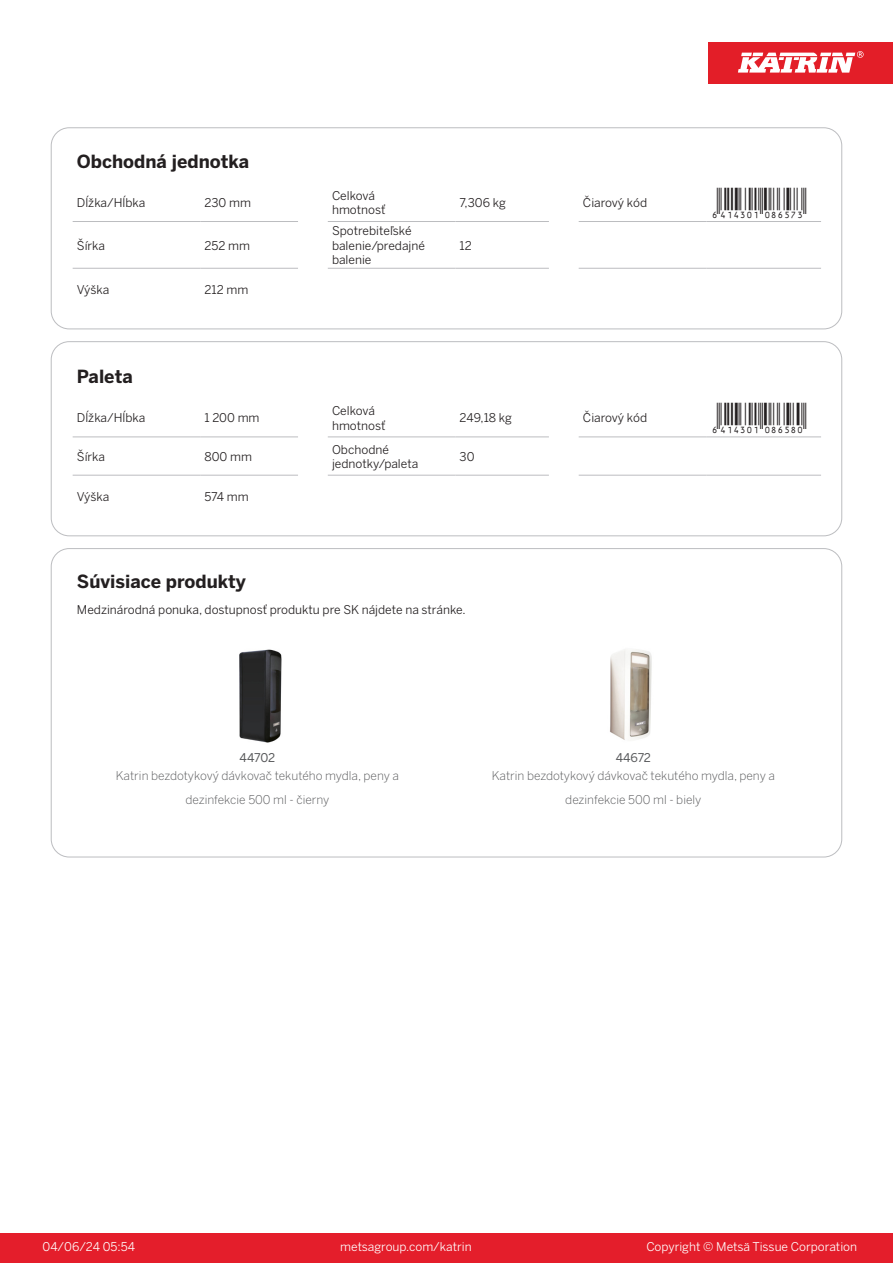
<style>
.page{position:relative;width:893px;height:1263px;background:#fff}
.page>*{position:absolute;margin:0;border:0;box-sizing:border-box;transform-origin:0 0}
.T_EAN{font:30px "Viisas EAN Matala";color:#231f20}
.T_TableHeader{font:700 18px "Benton Sans";color:#231f20}
.T_TableBody{font:12px/14.4px "Benton Sans";color:#231f20}
.T_RelatedName{font:300 12px/24px "Benton Sans";color:#57585a;text-align:center}
.t1{font:12px "Benton Sans";color:#fff}
.T_RelatedCode{font:12px "Benton Sans";letter-spacing:-.015em;color:#57585a}
</style>
<div class="page">
<div style="left:0;top:1233px;width:893px;height:30px;background:#e41e2b"></div>
<div style="left:708px;top:43px;width:185px;height:41px;background:#e31e28"></div>
<svg style="left:738px;top:51px;width:126px;height:22px"></svg>
<hr style="left:73px;top:221px;width:127px;height:1px;background:#bcbdc0">
<hr style="left:200px;top:221px;width:98px;height:1px;background:#bcbdc0">
<hr style="left:328px;top:221px;width:127px;height:1px;background:#bcbdc0">
<hr style="left:455px;top:221px;width:94px;height:1px;background:#bcbdc0">
<hr style="left:579px;top:221px;width:127px;height:1px;background:#bcbdc0">
<hr style="left:706px;top:221px;width:115px;height:1px;background:#bcbdc0">
<hr style="left:73px;top:268px;width:127px;height:1px;background:#bcbdc0">
<hr style="left:200px;top:268px;width:98px;height:1px;background:#bcbdc0">
<hr style="left:328px;top:268px;width:127px;height:1px;background:#bcbdc0">
<hr style="left:455px;top:268px;width:94px;height:1px;background:#bcbdc0">
<hr style="left:579px;top:268px;width:127px;height:1px;background:#bcbdc0">
<hr style="left:706px;top:268px;width:115px;height:1px;background:#bcbdc0">
<div style="left:51px;top:128px;width:791px;height:201px;border:1px solid #bcbdc0;border-radius:18px"></div>
<hr style="left:73px;top:437px;width:127px;height:1px;background:#bcbdc0">
<hr style="left:200px;top:437px;width:98px;height:1px;background:#bcbdc0">
<hr style="left:328px;top:437px;width:127px;height:1px;background:#bcbdc0">
<hr style="left:455px;top:437px;width:94px;height:1px;background:#bcbdc0">
<hr style="left:579px;top:437px;width:127px;height:1px;background:#bcbdc0">
<hr style="left:706px;top:437px;width:115px;height:1px;background:#bcbdc0">
<hr style="left:73px;top:475px;width:127px;height:1px;background:#bcbdc0">
<hr style="left:200px;top:475px;width:98px;height:1px;background:#bcbdc0">
<hr style="left:328px;top:475px;width:127px;height:1px;background:#bcbdc0">
<hr style="left:455px;top:475px;width:94px;height:1px;background:#bcbdc0">
<hr style="left:579px;top:475px;width:127px;height:1px;background:#bcbdc0">
<hr style="left:706px;top:475px;width:115px;height:1px;background:#bcbdc0">
<div style="left:51px;top:341px;width:791px;height:195px;border:1px solid #bcbdc0;border-radius:18px"></div>
<img style="left:239px;top:649px;width:43px;height:94px">
<img style="left:610px;top:649px;width:42px;height:91px">
<p class="T_TableHeader" style="left:77px;top:150px;width:174px">Obchodná jednotka</p>
<p class="T_TableBody" style="left:77px;top:196px;width:70px">Dĺžka/Hĺbka</p>
<p class="T_TableBody" style="left:204px;top:196px;width:48px">230 mm</p>
<p class="T_TableBody" style="left:77px;top:238px;width:30px">Šírka</p>
<p class="T_TableBody" style="left:204px;top:238px;width:47px">252 mm</p>
<p class="T_TableBody" style="left:77px;top:283px;width:34px">Výška</p>
<p class="T_TableBody" style="left:204px;top:283px;width:45px">212 mm</p>
<p class="T_TableHeader" style="left:77px;top:365px;width:57px">Paleta</p>
<p class="T_TableBody" style="left:77px;top:411px;width:70px">Dĺžka/Hĺbka</p>
<p class="T_TableBody" style="left:204px;top:411px;width:57px">1 200 mm</p>
<p class="T_TableBody" style="left:77px;top:449px;width:30px">Šírka</p>
<p class="T_TableBody" style="left:204px;top:449px;width:49px">800 mm</p>
<p class="T_TableBody" style="left:77px;top:490px;width:34px">Výška</p>
<p class="T_TableBody" style="left:204px;top:490px;width:46px">574 mm</p>
<p class="T_TableBody" style="left:332px;top:188px;width:44px">Celková</p>
<p class="T_TableBody" style="left:332px;top:203px;width:55px">hmotnosť</p>
<p class="T_TableBody" style="left:332px;top:224px;width:94px">Spotrebiteľské balenie/predajné balenie</p>
<p class="T_TableBody" style="left:460px;top:196px;width:48px">7,306 kg</p>
<p class="T_TableBody" style="left:583px;top:196px;width:66px">Čiarový kód</p>
<p class="T_EAN" style="left:710px;top:187px;width:97px">*6414301086573*</p>
<p class="T_TableBody" style="left:460px;top:238px;width:14px">12</p>
<p class="T_TableBody" style="left:332px;top:404px;width:44px">Celková</p>
<p class="T_TableBody" style="left:332px;top:418px;width:55px">hmotnosť</p>
<p class="T_TableBody" style="left:332px;top:442px;width:58px">Obchodné</p>
<p class="T_TableBody" style="left:332px;top:456px;width:88px">jednotky/paleta</p>
<p class="T_TableBody" style="left:460px;top:411px;width:54px">249,18 kg</p>
<p class="T_TableBody" style="left:583px;top:411px;width:66px">Čiarový kód</p>
<p class="T_EAN" style="left:710px;top:402px;width:97px">*6414301086580*</p>
<p class="T_TableBody" style="left:460px;top:449px;width:16px">30</p>
<p class="T_TableHeader" style="left:77px;top:571px;width:171px">Súvisiace produkty</p>
<p class="T_TableBody" style="left:77px;top:602px;width:390px">Medzinárodná ponuka, dostupnosť produktu pre SK nájdete na stránke.</p>
<p class="T_RelatedCode" style="left:240px;top:751px;width:37px">44702</p>
<p class="T_RelatedCode" style="left:616px;top:751px;width:37px">44672</p>
<p class="T_RelatedName" style="left:116px;top:764px;width:285px">Katrin bezdotykový dávkovač tekutého mydla, peny a dezinfekcie 500 ml - čierny</p>
<p class="T_RelatedName" style="left:492px;top:764px;width:285px">Katrin bezdotykový dávkovač tekutého mydla, peny a dezinfekcie 500 ml - biely</p>
<p class="t1" style="left:43px;top:1239px;width:94px">04/06/24 05:54</p>
<p class="t1" style="left:340px;top:1239px;width:133px">metsagroup.com/katrin</p>
<p class="t1" style="left:646px;top:1239px;width:212px">Copyright © Metsä Tissue Corporation</p>
</div>
